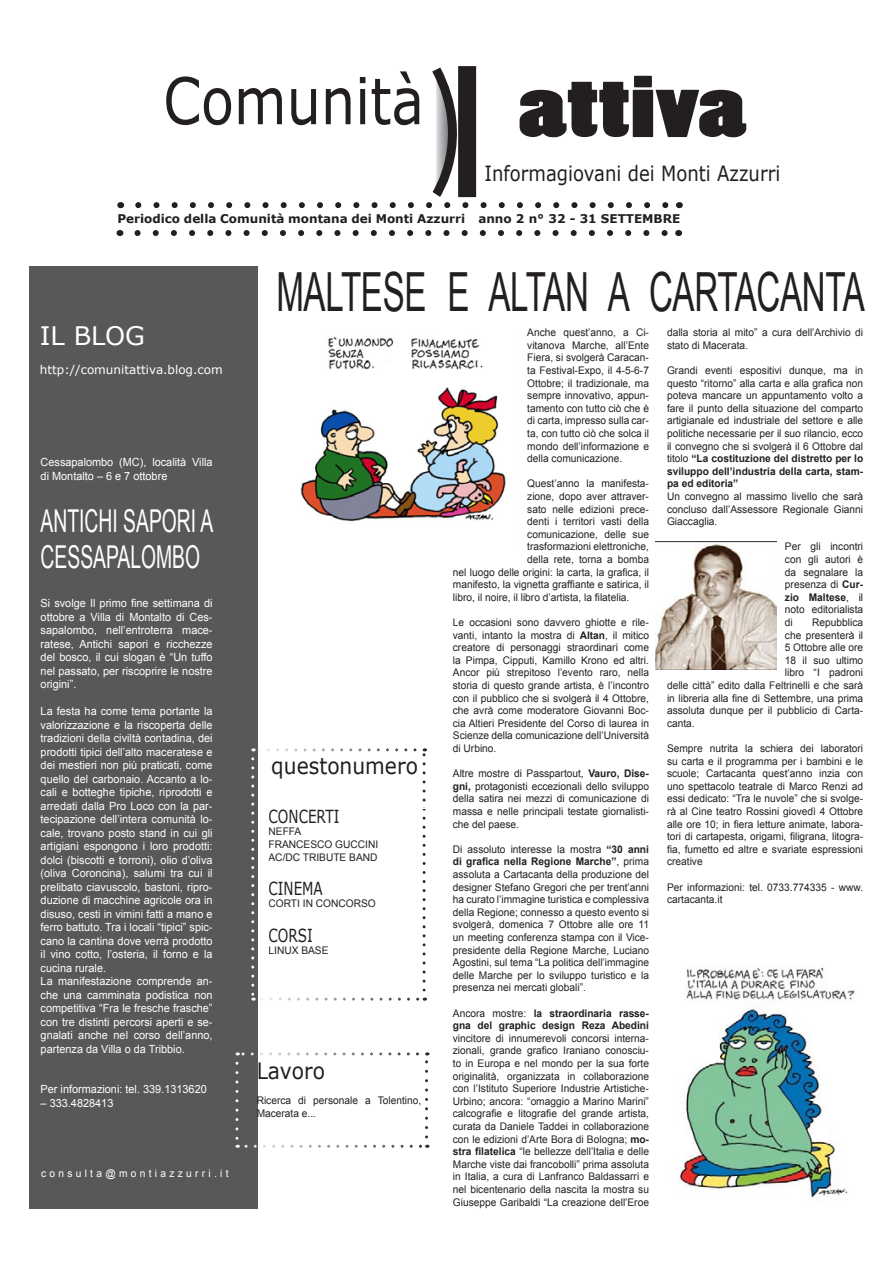
<style>
.page{position:relative;width:893px;height:1263px;background:#fff}
.page>*{position:absolute;margin:0;border:0;box-sizing:border-box;transform-origin:0 0}
.t1{font:64.5px "Verdana";color:#231f20;scale:.84 1}
.t2{font:54px "Arial";color:#231f20;scale:.61 1}
.t3{font:31.5px/36px "Arial";color:#fff;scale:.61 1}
.t4{font:25.5px "Verdana";color:#fff}
.t5{font:22.5px "Verdana";color:#231f20;scale:.9 1}
.t6{font:21px "Verdana";color:#231f20;scale:.86 1}
.t7{font:18px "Verdana";color:#231f20;scale:.75 1}
.t8{font:700 12px "Verdana";color:#231f20}
.t9{font:12px "Verdana";color:#fff}
.t10{font:11.25px/13.5px "Arial";color:#fff}
.t11{font:10.5px/12.6px "Arial";color:#231f20;text-align:justify}
.t12{font:700 10.5px/12.6px "Arial";color:#231f20}
.t13{font:10.5px "Arial";letter-spacing:.325em;color:#fff}
.s1{font-family:"Poplar Std";font-size:78.75px}
.s2{font-weight:700}
.s3{font-weight:400}
</style>
<div class="page">
<svg style="left:137px;top:230px;width:531px;height:6px"></svg>
<div style="left:30px;top:267px;width:228px;height:942px;background:#57585a"></div>
<svg style="left:138px;top:66px;width:531px;height:142px"></svg>
<div style="left:458px;top:66px;width:18px;height:131px;background:#231f20"></div>
<svg style="left:235px;top:1063px;width:3px;height:85px"></svg>
<svg style="left:246px;top:1145px;width:182px;height:3px"></svg>
<svg style="left:425px;top:1052px;width:3px;height:85px"></svg>
<svg style="left:237px;top:1052px;width:180px;height:3px"></svg>
<svg style="left:251px;top:759px;width:3px;height:242px"></svg>
<svg style="left:262px;top:998px;width:163px;height:3px"></svg>
<svg style="left:423px;top:748px;width:3px;height:242px"></svg>
<svg style="left:253px;top:748px;width:162px;height:3px"></svg>
<img style="left:679px;top:966px;width:176px;height:232px">
<img style="left:300px;top:334px;width:206px;height:188px">
<img style="left:656px;top:542px;width:120px;height:127px">
<h1 class="t1" style="left:163px;top:60px;width:696px">Comunità <span class="s1">attiva</span></h1>
<h3 class="t6" style="left:484px;top:160px;width:346px">Informagiovani dei Monti Azzurri</h3>
<p class="t8" style="left:117px;top:210px;width:564px">Periodico della Comunità montana dei Monti Azzurri anno 2 n° 32 - 31 settem bre</p>
<h3 class="t4" style="left:40px;top:320px;width:107px">IL BLOG</h3>
<p class="t9" style="left:40px;top:362px;width:184px">http://comunitattiva.blog.com</p>
<p class="t10" style="left:41px;top:456px;width:173px">Cessapalombo (MC), località Villa di Montalto – 6 e 7 ottobre</p>
<h3 class="t3" style="left:41px;top:504px;width:285px">antichi sapori a cessapalombo</h3>
<p class="t10" style="left:41px;top:596px;width:174px;text-align:justify">Si svolge Il primo fine settimana di ottobre a Villa di Montalto di Ces&shy;sapalombo, nell’entroterra mace&shy;ratese, Antichi sapori e ricchezze del bosco, il cui slogan è “Un tuffo nel passato, per riscoprire le nostre origini”.</p>
<p class="t10" style="left:41px;top:704px;width:173px">La festa ha come tema portante la valorizzazione e la riscoperta delle tradizioni della civiltà contadina, dei prodotti tipici dell’alto maceratese e dei mestieri non più praticati, come quello del carbonaio. Accanto a lo&shy;cali e botteghe tipiche, riprodotti e arredati dalla Pro Loco con la par&shy;tecipazione dell’intera comunità lo&shy;cale, trovano posto stand in cui gli artigiani espongono i loro prodotti: dolci (biscotti e torroni), olio d’oliva (oliva Coroncina), salumi tra cui il prelibato ciavuscolo, bastoni, ripro&shy;duzione di macchine agricole ora in disuso, cesti in vimini fatti a mano e ferro battuto. Tra i locali “tipici” spic&shy;cano la cantina dove verrà prodotto il vino cotto, l’osteria, il forno e la cucina rurale.<br>La manifestazione comprende an&shy;che una camminata podistica non competitiva “Fra le fresche frasche” con tre distinti percorsi aperti e se&shy;gnalati anche nel corso dell’anno, partenza da Villa o da Tribbio.</p>
<p class="t10" style="left:41px;top:1082px;width:168px">Per informazioni: tel. 339.1313620</p>
<p class="t10" style="left:41px;top:1096px;width:74px">– 333.4828413</p>
<p class="t13" style="left:41px;top:1166px;width:189px">consulta@montiazzurri.it</p>
<h2 class="t2" style="left:276px;top:256px;width:79px">MALTESE</h2>
<h2 class="t2" style="left:447px;top:256px;width:101px">E ALTAN</h2>
<h2 class="t2" style="left:608px;top:256px;width:319px">A CARTACANTA</h2>
<h3 class="t5" style="left:271px;top:752px;width:164px">questonumero</h3>
<h3 class="t7" style="left:269px;top:805px;width:96px">CONCERTI</h3>
<p class="t11" style="left:269px;top:825px;width:34px">NEFFA<br>FRAN</p>
<p class="t11" style="left:269px;top:838px;width:102px;text-indent:28px">CESCO GUCCINI<br>AC/DC TRIB</p>
<p class="t11" style="left:326px;top:851px;width:31px">UTE BAN</p>
<p class="t11" style="left:370px;top:851px;width:9px">D</p>
<h3 class="t7" style="left:269px;top:877px;width:13px">cinema</h3>
<p class="t11" style="left:269px;top:897px;width:15px">CORTI</p>
<p class="t11" style="left:303px;top:897px;width:52px">IN CON CORSO</p>
<h3 class="t7" style="left:269px;top:923px;width:61px">CORSI</h3>
<p class="t11" style="left:269px;top:944px;width:41px">LIN UX BASE</p>
<h3 class="t5" style="left:257px;top:1056px;width:77px">Lavoro</h3>
<p class="t11" style="left:257px;top:1094px;width:166px">Ricerca di personale a Tolentino,<br>Macerata e...</p>
<p class="t11" style="left:527px;top:326px;width:123px">Anche quest’anno, a Ci&shy;vitanova Marche, all’Ente Fiera, si svolgerà Caracan&shy;ta Festival-Expo, il 4-5-6-7<br>Ottobre; il tradizionale, ma sempre innovativo, appun&shy;tamento con tutto ciò che è di carta, impresso sulla car&shy;ta, con tutto ciò che solca il mondo dell’informazione e della comunicazione.</p>
<p class="t11" style="left:527px;top:477px;width:123px">Quest’anno la manifesta-</p>
<p class="t11" style="left:527px;top:490px;width:123px">zione, dopo aver attraver-</p>
<p class="t11" style="left:527px;top:503px;width:123px">sato nelle edizioni prece-</p>
<p class="t11" style="left:527px;top:515px;width:123px">denti i territori vasti della</p>
<p class="t11" style="left:527px;top:528px;width:123px">comunicazione, delle sue</p>
<p class="t11" style="left:527px;top:540px;width:123px">trasformazioni elettroniche,</p>
<p class="t11" style="left:527px;top:553px;width:123px">della rete, torna a bomba</p>
<p class="t11" style="left:453px;top:566px;width:198px">nel luogo delle origini: la carta, la grafica, il</p>
<p class="t11" style="left:453px;top:578px;width:198px">manifesto, la vignetta graffiante e satirica, il</p>
<p class="t11" style="left:453px;top:591px;width:178px">libro, il noire, il libro d’artista, la filatelia.</p>
<p class="t11" style="left:453px;top:616px;width:198px">Le occasioni sono davvero ghiotte e rile&shy;vanti, intanto la mostra di <span class="s2">Altan</span>, il mitico creatore di personaggi straordinari come la Pimpa, Cipputi, Kamillo Krono ed altri.<br>Ancor più strepitoso l’evento raro, nella storia di questo grande artista, è l’incontro con il pubblico che si svolgerà il 4 Ottobre, che avrà come moderatore Giovanni Boc&shy;cia Altieri Presidente del Corso di laurea in Scienze della comunicazione dell’Università di Urbino.</p>
<p class="t11" style="left:453px;top:767px;width:198px">Altre mostre di Passpartout, <span class="s2">Vauro, Dise&shy;gni,</span> protagonisti eccezionali dello sviluppo della satira nei mezzi di comunicazione di massa e nelle principali testate giornalisti&shy;che del paese.</p>
<p class="t11" style="left:453px;top:843px;width:198px">Di assoluto interesse la mostra <span class="s2">“30 anni di grafica nella Regione Marche”</span>, prima assoluta a Cartacanta della produzione del designer Stefano Gregori che per trent’anni ha curato l’immagine turistica e complessiva della Regione; connesso a questo evento si svolgerà, domenica 7 Ottobre alle ore 11 un meeting conferenza stampa con il Vice&shy;presidente della Regione Marche, Luciano Agostini, sul tema “La politica dell’immagine delle Marche per lo sviluppo turistico e la presenza nei mercati globali”.</p>
<p class="t12" style="left:453px;top:1007px;width:198px"><span class="s3">Ancora mostre:</span> la straordinaria rasse&shy;gna del graphic design Reza Abedini</p>
<p class="t11" style="left:453px;top:1032px;width:198px">vincitore di innumerevoli concorsi interna&shy;zionali, grande grafico Iraniano conosciu&shy;to in Europa e nel mondo per la sua forte originalità, organizzata in collaborazione con l’I stituto Superiore I ndustrie Artistiche-Urbino; ancora: “omaggio a Marino Marini” calcografie e litografie del grande artista, curata da Daniele Taddei in collaborazione con le edizioni d’Arte Bora di Bologna; <span class="s2">mo&shy;stra filatelica</span> “le bellezze dell’Italia e delle Marche viste dai francobolli” prima assoluta in Italia, a cura di Lanfranco Baldassarri e nel bicentenario della nascita la mostra su Giuseppe Garibaldi “La creazione dell’Eroe</p>
<p class="t11" style="left:667px;top:326px;width:198px">dalla storia al mito” a cura dell’Archivio di stato di Macerata.</p>
<p class="t11" style="left:667px;top:364px;width:198px">Grandi eventi espositivi dunque, ma in questo “ritorno” alla carta e alla grafica non poteva mancare un appuntamento volto a fare il punto della situazione del comparto artigianale ed industriale del settore e alle politiche necessarie per il suo rilancio, ecco il convegno che si svolgerà il 6 Ottobre dal titolo <span class="s2">“La costituzione del distretto per lo sviluppo dell’industria della carta, stam&shy;pa ed editoria”</span></p>
<p class="t11" style="left:667px;top:490px;width:198px">Un convegno al massimo livello che sarà concluso dall’Assessore Regionale Gianni Giaccaglia.</p>
<p class="t11" style="left:785px;top:540px;width:80px">Per gli incontri con gli autori è da segnalare la presenza di <span class="s2">Cur&shy;zio Maltese</span>, il noto editorialista di</p>
<p class="t11" style="left:812px;top:616px;width:52px">Repubblica</p>
<p class="t11" style="left:785px;top:629px;width:80px">che presenterà il</p>
<p class="t11" style="left:785px;top:641px;width:80px">5 Ottobre alle ore</p>
<p class="t11" style="left:785px;top:654px;width:80px">18 il suo ultimo</p>
<p class="t11" style="left:785px;top:666px;width:80px">libro “I padroni</p>
<p class="t11" style="left:667px;top:679px;width:198px">delle città” edito dalla Feltrinelli e che sarà</p>
<p class="t11" style="left:667px;top:692px;width:198px">in libreria alla fine di Settembre, una prima</p>
<p class="t11" style="left:667px;top:704px;width:198px">assoluta dunque per il pubblicio di Carta-</p>
<p class="t11" style="left:667px;top:717px;width:29px">canta.</p>
<p class="t11" style="left:667px;top:742px;width:198px">Sempre nutrita la schiera dei laboratori su carta e il programma per i bambini e le scuole; Cartacanta quest’anno inzia con uno spettacolo teatrale di Marco Renzi ad essi dedicato: “Tra le nuvole” che si svolge&shy;rà al Cine teatro Rossini giovedì 4 Ottobre alle ore 10; in fiera letture animate, labora&shy;tori di cartapesta, origami, filigrana, litogra&shy;fia, fumetto ed altre e svariate espressioni creative</p>
<p class="t11" style="left:667px;top:881px;width:198px">Per informazioni: tel. 0733.774335 - www. cartacanta.it</p>
</div>
